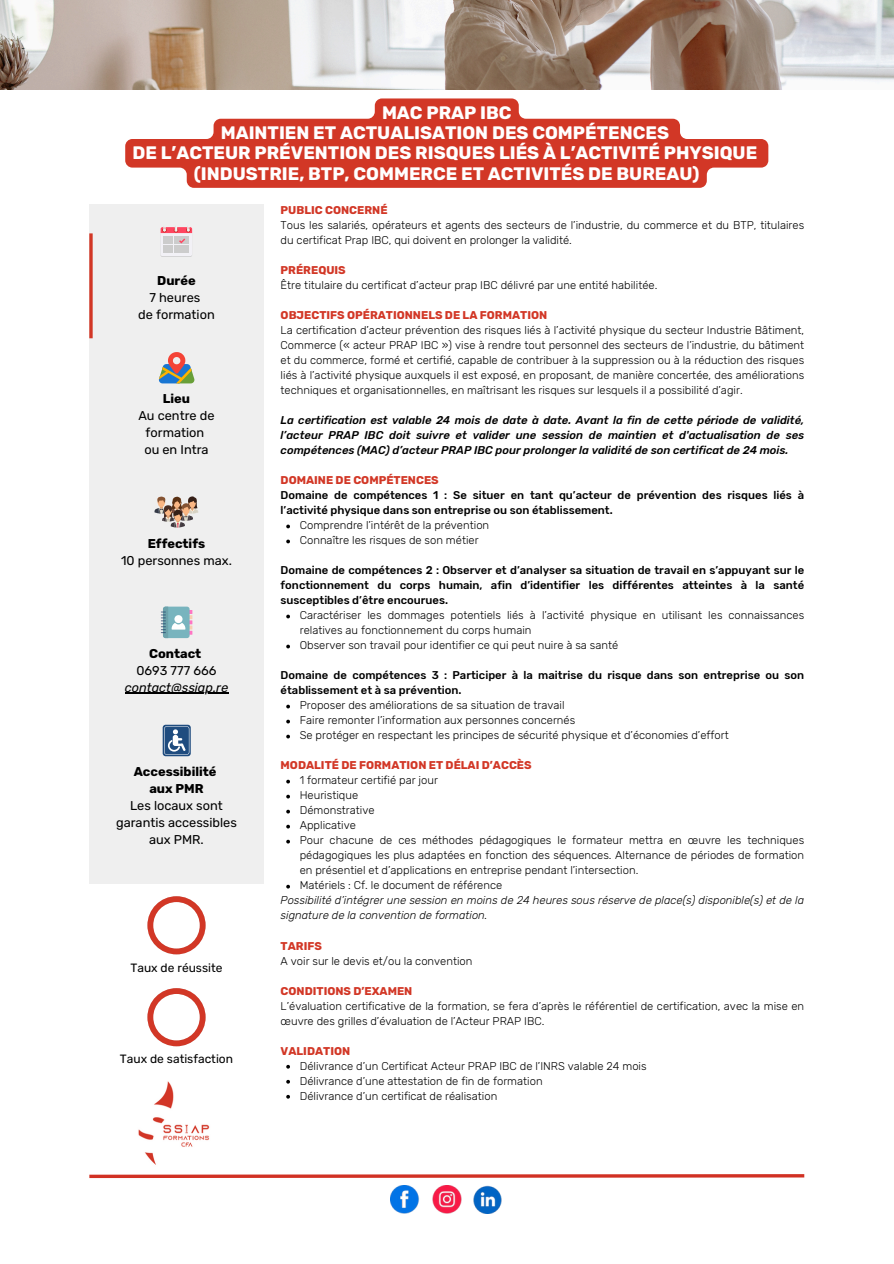
<style>
.page{position:relative;width:894px;height:1264px;background:#fff}
.page>*{position:absolute;margin:0;border:0;box-sizing:border-box;transform-origin:0 0}
.t1{font:700 18px/20.2px "Rubik";color:#fff;text-align:center}
.t2{font:12.75px/17px "Rubik";color:#000;text-align:center}
.t3{font:700 12.75px/17px "Rubik";color:#000;text-align:center}
.t4{font:italic 12.75px "Rubik";color:#000}
.t5{font:12px "Rubik";color:#000}
.t6{font:300 11.25px/15px "Rubik";color:#000}
.t7{font:500 11.25px/15px "Rubik";color:#000}
.t8{font:italic 500 11.25px/15px "Rubik";color:#000;text-align:justify}
.t9{font:700 11.25px "Rubik";color:#d23726}
.t10{font:italic 300 11.25px/15px "Rubik";color:#000}
</style>
<div class="page">
<svg style="left:125px;top:98px;width:643px;height:90px;fill:#d23726"></svg>
<svg style="left:286px;top:524px;width:4px;height:4px"></svg>
<svg style="left:286px;top:539px;width:4px;height:4px"></svg>
<svg style="left:286px;top:614px;width:4px;height:4px"></svg>
<svg style="left:286px;top:644px;width:4px;height:4px"></svg>
<svg style="left:286px;top:704px;width:4px;height:4px"></svg>
<svg style="left:286px;top:719px;width:4px;height:4px"></svg>
<svg style="left:286px;top:734px;width:4px;height:4px"></svg>
<svg style="left:286px;top:779px;width:4px;height:4px"></svg>
<svg style="left:286px;top:794px;width:4px;height:4px"></svg>
<svg style="left:286px;top:809px;width:4px;height:4px"></svg>
<svg style="left:286px;top:824px;width:4px;height:4px"></svg>
<svg style="left:286px;top:839px;width:4px;height:4px"></svg>
<svg style="left:286px;top:884px;width:4px;height:4px"></svg>
<svg style="left:286px;top:1064px;width:4px;height:4px"></svg>
<svg style="left:286px;top:1079px;width:4px;height:4px"></svg>
<svg style="left:286px;top:1094px;width:4px;height:4px"></svg>
<div style="left:89px;top:204px;width:175px;height:679px;background:#efefef"></div>
<svg style="left:89px;top:233px;width:4px;height:105px"></svg>
<svg style="left:160px;top:227px;width:32px;height:30px"></svg>
<svg style="left:159px;top:352px;width:35px;height:31px"></svg>
<svg style="left:163px;top:724px;width:28px;height:32px"></svg>
<svg style="left:164px;top:726px;width:25px;height:29px"></svg>
<svg style="left:161px;top:606px;width:31px;height:32px"></svg>
<svg style="left:154px;top:496px;width:44px;height:31px"></svg>
<hr style="left:125px;top:693px;width:103px;height:1px;background:#000">
<svg style="left:89px;top:1174px;width:716px;height:5px"></svg>
<img style="left:391px;top:1185px;width:29px;height:29px">
<img style="left:432px;top:1185px;width:30px;height:28px">
<img style="left:473px;top:1185px;width:29px;height:28px">
<img style="left:138px;top:1081px;width:72px;height:84px">
<img style="left:0;top:0;width:893px;height:89px">
<svg style="left:147px;top:896px;width:58px;height:58px"></svg>
<svg style="left:147px;top:988px;width:58px;height:58px"></svg>
<h1 class="t1" style="left:132px;top:103px;width:626px">MAC PRAP IBC<br>MAINTIEN ET ACTUALISATION DES COMPÉTENCES<br>DE L’ACTEUR PRÉVENTION DES RISQUES LIÉS À L’ACTIVITÉ PHYSIQUE (INDUSTRIE, BTP, COMMERCE ET ACTIVITÉS DE BUREAU)</h1>
<p class="t9" style="left:280px;top:204px;width:108px">PUBLIC CONCERNÉ</p>
<p class="t6" style="left:280px;top:218px;width:525px">Tous les salariés, opérateurs et agents des secteurs de l’industrie, du commerce et du BTP, titulaires du certificat Prap IBC, qui doivent en prolonger la validité.</p>
<p class="t9" style="left:280px;top:264px;width:67px">PRÉREQUIS</p>
<p class="t6" style="left:280px;top:278px;width:378px">Être titulaire du certificat d’acteur prap IBC délivré par une entité habilitée.</p>
<p class="t9" style="left:280px;top:309px;width:268px">OBJECTIFS OPÉRATIONNELS DE LA FORMATION</p>
<p class="t6" style="left:280px;top:323px;width:525px;text-align:justify">La certification d’acteur prévention des risques liés à l’activité physique du secteur Industrie Bâtiment, Commerce (« acteur PRAP IBC ») vise à rendre tout personnel des secteurs de l’industrie, du bâtiment et du commerce, formé et certifié, capable de contribuer à la suppression ou à la réduction des risques liés à l’activité physique auxquels il est exposé, en proposant, de manière concertée, des améliorations techniques et organisationnelles, en maîtrisant les risques sur lesquels il a possibilité d’agir.</p>
<p class="t8" style="left:280px;top:413px;width:525px">La certification est valable 24 mois de date à date. Avant la fin de cette période de validité, l’acteur PRAP IBC doit suivre et valider une session de maintien et d'actualisation de ses compétences (MAC) d’acteur PRAP IBC pour prolonger la validité de son certificat de 24 mois.</p>
<p class="t9" style="left:280px;top:474px;width:159px">DOMAINE DE COMPÉTENCES</p>
<p class="t7" style="left:280px;top:488px;width:525px">Domaine de compétences 1 : Se situer en tant qu’acteur de prévention des risques liés à l’activité physique dans son entreprise ou son établissement.</p>
<p class="t6" style="left:300px;top:518px;width:191px">Comprendre l’intérêt de la prévention<br>Connaître les risques de son métier</p>
<p class="t7" style="left:280px;top:563px;width:525px;text-align:justify">Domaine de compétences 2 : Observer et d’analyser sa situation de travail en s’appuyant sur le fonctionnement du corps humain, afin d’identifier les différentes atteintes à la santé susceptibles d’être encourues.</p>
<p class="t6" style="left:300px;top:608px;width:506px">Caractériser les dommages potentiels liés à l’activité physique en utilisant les connaissances relatives au fonctionnement du corps humain<br>Observer son travail pour identifier ce qui peut nuire à sa santé</p>
<p class="t7" style="left:280px;top:668px;width:525px">Domaine de compétences 3 : Participer à la maitrise du risque dans son entreprise ou son établissement et à sa prévention.</p>
<p class="t6" style="left:300px;top:698px;width:430px">Proposer des améliorations de sa situation de travail<br>Faire remonter l’information aux personnes concernés<br>Se protéger en respectant les principes de sécurité physique et d’économies d’effort</p>
<p class="t9" style="left:280px;top:759px;width:252px">MODALITÉ DE FORMATION ET DÉLAI D’ACCÈS</p>
<p class="t6" style="left:300px;top:773px;width:506px">1 formateur certifié par jour<br>Heuristique<br>Démonstrative<br>Applicative<br>Pour chacune de ces méthodes pédagogiques le formateur mettra en œuvre les techniques pédagogiques les plus adaptées en fonction des séquences. Alternance de périodes de formation en présentiel et d’applications en entreprise pendant l’intersection.<br>Matériels : Cf. le document de référence</p>
<p class="t10" style="left:280px;top:893px;width:525px">Possibilité d’intégrer une session en moins de 24 heures sous réserve de place(s) disponible(s) et de la signature de la convention de formation.</p>
<p class="t9" style="left:280px;top:939px;width:43px">TARIFS</p>
<p class="t6" style="left:280px;top:953px;width:193px">A voir sur le devis et/ou la convention</p>
<p class="t9" style="left:280px;top:984px;width:133px">CONDITIONS D’EXAMEN</p>
<p class="t6" style="left:280px;top:998px;width:525px">L’évaluation certificative de la formation, se fera d’après le référentiel de certification, avec la mise en œuvre des grilles d’évaluation de l’Acteur PRAP IBC.</p>
<p class="t9" style="left:280px;top:1044px;width:71px">VALIDATION</p>
<p class="t6" style="left:300px;top:1058px;width:348px">Délivrance d’un Certificat Acteur PRAP IBC de l’INRS valable 24 mois<br>Délivrance d’une attestation de fin de formation<br>Délivrance d’un certificat de réalisation</p>
<p class="t3" style="left:157px;top:272px;width:40px">Durée</p>
<p class="t2" style="left:138px;top:289px;width:78px">7 heures<br>de formation</p>
<p class="t3" style="left:163px;top:390px;width:29px">Lieu</p>
<p class="t2" style="left:138px;top:407px;width:78px">Au centre de formation ou en Intra</p>
<p class="t3" style="left:148px;top:535px;width:59px">Effectifs</p>
<p class="t2" style="left:121px;top:552px;width:112px">10 personnes max.</p>
<p class="t3" style="left:149px;top:645px;width:54px">Contact</p>
<p class="t2" style="left:136px;top:662px;width:81px">0693 777 666</p>
<p class="t4" style="left:125px;top:680px;width:105px">contact@ssiap.re</p>
<p class="t3" style="left:134px;top:763px;width:84px">Accessibilité aux PMR</p>
<p class="t2" style="left:116px;top:797px;width:122px">Les locaux sont garantis accessibles aux PMR.</p>
<p class="t5" style="left:130px;top:960px;width:94px">Taux de réussite</p>
<p class="t5" style="left:120px;top:1052px;width:115px">Taux de satisfaction</p>
</div>
